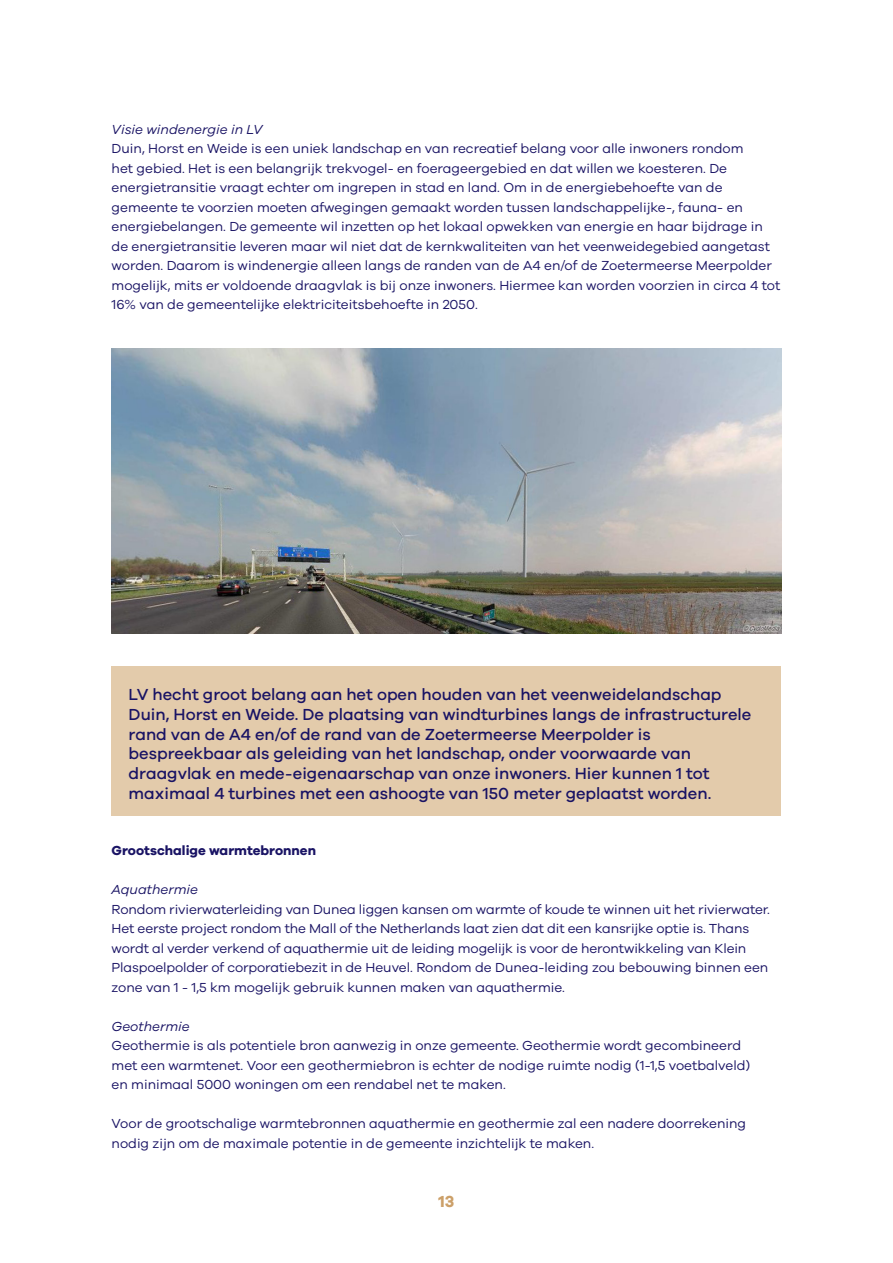
<style>
.page{position:relative;width:893px;height:1263px;background:#fff}
.page>*{position:absolute;margin:0;border:0;box-sizing:border-box;transform-origin:0 0}
.kleurvlakken{font:500 16.5px/19.8px "Galano Grotesque";color:#191364}
.t1{font:700 16.5px "Galano Grotesque";color:#cca069}
.t2{font:13.5px/19.5px "Galano Grotesque";color:#191364}
.t3{font:italic 13.5px "Galano Grotesque";color:#191364}
.t4{font:700 13.5px "Galano Grotesque";color:#191364}
</style>
<div class="page">
<img style="left:112px;top:348px;width:669px;height:285px">
<div style="left:112px;top:666px;width:669px;height:150px;background:#e3cbab"></div>
<p class="t3" style="left:112px;top:121px;width:152px">Visie windenergie in LV</p>
<p class="t2" style="left:112px;top:139px;width:670px">Duin, Horst en Weide is een uniek landschap en van recreatief belang voor alle inwoners rondom<br>het gebied. Het is een belangrijk trekvogel- en foerageergebied en dat willen we koesteren. De energietransitie vraagt echter om ingrepen in stad en land. Om in de energiebehoefte van de gemeente te voorzien moeten afwegingen gemaakt worden tussen landschappelijke-, fauna- en energiebelangen. De gemeente wil inzetten op het lokaal opwekken van energie en haar bijdrage in de energietransitie leveren maar wil niet dat de kernkwaliteiten van het veenweidegebied aangetast worden. Daarom is windenergie alleen langs de randen van de A4 en/of de Zoetermeerse Meerpolder mogelijk, mits er voldoende draagvlak is bij onze inwoners. Hiermee kan worden voorzien in circa 4 tot 16% van de gemeentelijke elektriciteitsbehoefte in 2050.</p>
<p class="kleurvlakken" style="left:129px;top:684px;width:624px">LV hecht groot belang aan het open houden van het veenweidelandschap Duin, Horst en Weide. De plaatsing van windturbines langs de infrastructurele rand van de A4 en/of de rand van de Zoetermeerse Meerpolder is bespreekbaar als geleiding van het landschap, onder voorwaarde van draagvlak en mede-eigenaarschap van onze inwoners. Hier kunnen 1 tot maximaal 4 turbines met een ashoogte van 150 meter geplaatst worden.</p>
<p class="t4" style="left:112px;top:842px;width:206px">Grootschalige warmtebronnen</p>
<p class="t3" style="left:112px;top:882px;width:88px">Aquathermie</p>
<p class="t2" style="left:112px;top:899px;width:660px">Rondom rivierwaterleiding van Dunea liggen kansen om warmte of koude te winnen uit het rivierwater.<br>Het eerste project rondom the Mall of the Netherlands laat zien dat dit een kansrijke optie is. Thans wordt al verder verkend of aquathermie uit de leiding mogelijk is voor de herontwikkeling van Klein Plaspoelpolder of corporatiebezit in de Heuvel. Rondom de Dunea-leiding zou bebouwing binnen een zone van 1 - 1,5 km mogelijk gebruik kunnen maken van aquathermie.</p>
<p class="t3" style="left:112px;top:1018px;width:80px">Geothermie</p>
<p class="t2" style="left:112px;top:1036px;width:640px">Geothermie is als potentiele bron aanwezig in onze gemeente. Geothermie wordt gecombineerd met een warmtenet. Voor een geothermiebron is echter de nodige ruimte nodig (1-1,5 voetbalveld) en minimaal 5000 woningen om een rendabel net te maken.</p>
<p class="t2" style="left:112px;top:1114px;width:636px">Voor de grootschalige warmtebronnen aquathermie en geothermie zal een nadere doorrekening nodig zijn om de maximale potentie in de gemeente inzichtelijk te maken.</p>
<p class="t1" style="left:438px;top:1192px;width:17px">13</p>
</div>
